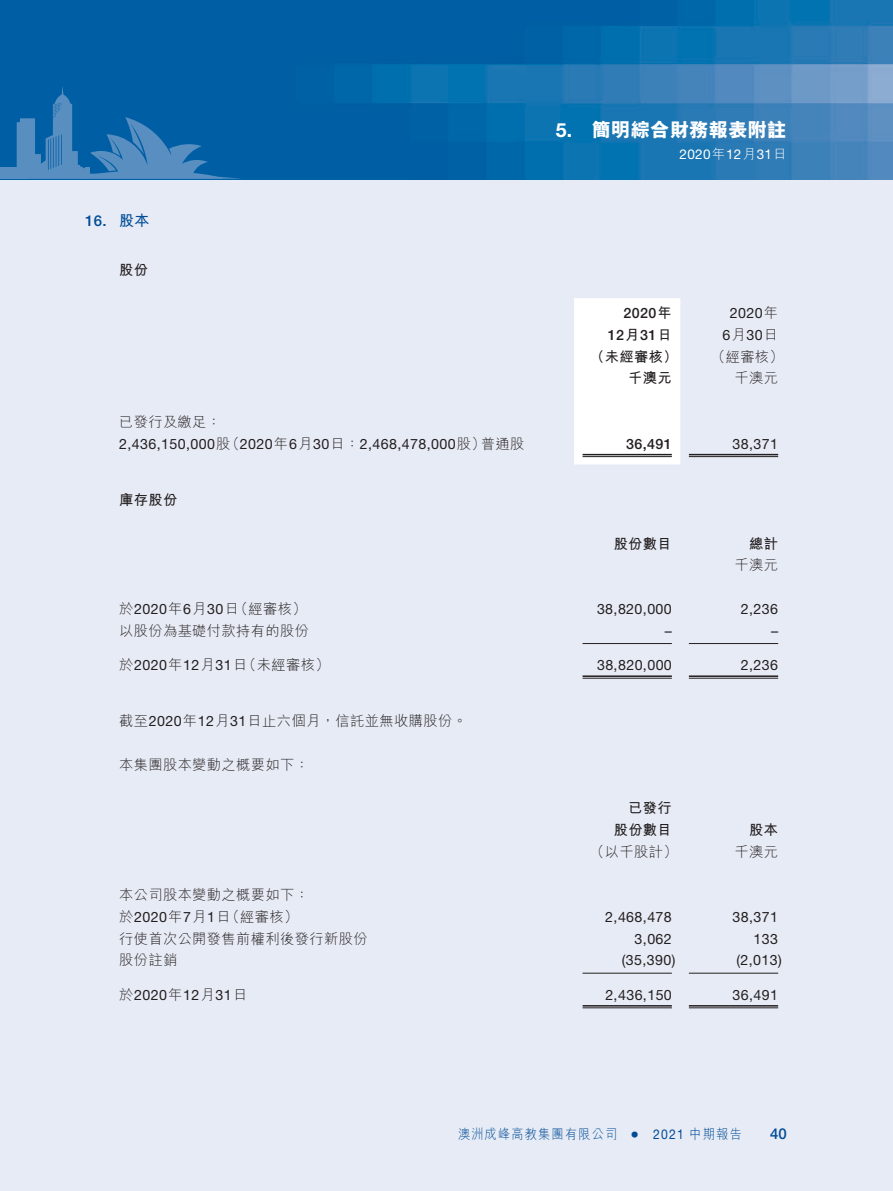
<style>
.page{position:relative;width:893px;height:1191px;background:#e7ebf5}
.page>*{position:absolute;margin:0;border:0;box-sizing:border-box;transform-origin:0 0}
.t1{font:22.5px "Times LT Std";color:#004c97}
.t2{font:800 19.5px "M Hei HK";color:#fff}
.t3{font:700 19.5px "Helvetica Neue LT Std";color:#fff}
.t4{font:500 15px "Helvetica Neue LT Std";color:#004c97}
.t5{font:700 15px "M Hei HK";color:#004c97}
.t6{font:14.25px "Helvetica Neue LT Std";letter-spacing:.03em;color:#231f20}
.t7{font:300 14.25px "M Hei HK";letter-spacing:.03em;color:#231f20}
.t8{font:700 14.25px "M Hei HK";letter-spacing:.03em;color:#231f20}
.t9{font:500 14.25px "Helvetica Neue LT Std";letter-spacing:.03em;color:#231f20}
.t10{font:300 13.5px "M Hei HK";letter-spacing:.1em;color:#004c97;scale:.9 1}
.t11{font:13.5px "Helvetica Neue LT Std";letter-spacing:.03em;color:#fff}
.t12{font:13.5px "Helvetica Neue LT Std";color:#004c97;scale:.9 1}
.s1{font-family:"M Hei HK";font-weight:300}
.s2{font-family:"Helvetica Neue LT Std";font-weight:400}
.s3{font-family:"M Hei HK";font-weight:700}
</style>
<div class="page">
<img style="left:0;top:0;width:893px;height:179px">
<svg style="left:0;top:86px;width:242px;height:93px;background:#1d6ead"></svg>
<div style="left:574px;top:298px;width:106px;height:166px;background:#fff"></div>
<hr style="left:583px;top:454px;width:89px;height:1px;background:#231f20">
<hr style="left:583px;top:456px;width:89px;height:1px;background:#231f20">
<hr style="left:689px;top:454px;width:89px;height:1px;background:#231f20">
<hr style="left:689px;top:456px;width:89px;height:1px;background:#231f20">
<hr style="left:583px;top:643px;width:89px;height:1px;background:#231f20">
<hr style="left:689px;top:643px;width:89px;height:1px;background:#231f20">
<hr style="left:583px;top:675px;width:89px;height:2px;background:#231f20">
<hr style="left:583px;top:678px;width:89px;height:1px;background:#231f20">
<hr style="left:689px;top:675px;width:89px;height:2px;background:#231f20">
<hr style="left:689px;top:678px;width:89px;height:1px;background:#231f20">
<hr style="left:583px;top:972px;width:89px;height:1px;background:#231f20">
<hr style="left:689px;top:972px;width:89px;height:1px;background:#231f20">
<hr style="left:583px;top:1005px;width:89px;height:1px;background:#231f20">
<hr style="left:583px;top:1007px;width:89px;height:1px;background:#231f20">
<hr style="left:689px;top:1005px;width:89px;height:1px;background:#231f20">
<hr style="left:689px;top:1007px;width:89px;height:1px;background:#231f20">
<p class="t4" style="left:85px;top:212px;width:23px">16.</p>
<p class="t5" style="left:119px;top:210px;width:32px">股本</p>
<p class="t8" style="left:119px;top:259px;width:30px">股份</p>
<p class="t7" style="left:119px;top:414px;width:104px">已發行及繳足：</p>
<p class="t6" style="left:225px;top:435px;width:262px"><span class="s1">（</span>2020<span class="s1">年</span>6<span class="s1">月</span>30<span class="s1">日：</span>2,468,478,000<span class="s1">股）</span></p>
<p class="t7" style="left:481px;top:436px;width:45px">普通股</p>
<p class="t6" style="left:119px;top:435px;width:113px">2,436,150,000<span class="s1">股</span></p>
<p class="t8" style="left:119px;top:489px;width:60px">庫存股份</p>
<p class="t7" style="left:234px;top:601px;width:74px">（經審核(</p>
<p class="t6" style="left:119px;top:600px;width:121px"><span class="s1">於</span>2020<span class="s1">年</span>6<span class="s1">月</span>30<span class="s1">日</span></p>
<p class="t7" style="left:119px;top:623px;width:192px">以股份為基礎付款持有的股份</p>
<p class="t7" style="left:242px;top:657px;width:89px">（未經審核(</p>
<p class="t6" style="left:119px;top:656px;width:130px"><span class="s1">於</span>2020<span class="s1">年</span>12<span class="s1">月</span>31<span class="s1">日</span></p>
<p class="t7" style="left:119px;top:713px;width:349px">截至<span class="s2">2020</span>年<span class="s2">12</span>月<span class="s2">31</span>日止六個月，信託並無收購股份。</p>
<p class="t7" style="left:119px;top:757px;width:192px">本集團股本變動之概要如下：</p>
<p class="t7" style="left:119px;top:887px;width:192px">本公司股本變動之概要如下：</p>
<p class="t7" style="left:226px;top:909px;width:74px">（經審核(</p>
<p class="t6" style="left:119px;top:908px;width:113px"><span class="s1">於</span>2020<span class="s1">年</span>7<span class="s1">月</span>1<span class="s1">日</span></p>
<p class="t7" style="left:119px;top:931px;width:250px">行使首次公開發售前權利後發行新股份</p>
<p class="t7" style="left:119px;top:952px;width:60px">股份註銷</p>
<p class="t6" style="left:119px;top:986px;width:130px"><span class="s1">於</span>2020<span class="s1">年</span>12<span class="s1">月</span>31<span class="s1">日</span></p>
<h2 class="t3" style="left:556px;top:117px;width:18px">5.</h2>
<h2 class="t2" style="left:592px;top:120px;width:196px">簡明綜合財務報表附註</h2>
<p class="t11" style="left:679px;top:146px;width:109px">2020<span class="s1">年</span>12<span class="s1">月</span>31<span class="s1">日</span></p>
<p class="t9" style="left:624px;top:304px;width:50px">2020<span class="s3">年</span></p>
<p class="t6" style="left:730px;top:304px;width:50px">2020<span class="s1">年</span></p>
<p class="t9" style="left:608px;top:326px;width:66px">12<span class="s3">月</span>31<span class="s3">日</span></p>
<p class="t6" style="left:722px;top:326px;width:57px">6<span class="s1">月</span>30<span class="s1">日</span></p>
<p class="t8" style="left:590px;top:346px;width:89px">（未經審核）</p>
<p class="t7" style="left:711px;top:349px;width:74px">（經審核(</p>
<p class="t8" style="left:628px;top:368px;width:45px">千澳元</p>
<p class="t7" style="left:735px;top:371px;width:45px">千澳元</p>
<p class="t9" style="left:626px;top:435px;width:47px">36,491</p>
<p class="t6" style="left:733px;top:435px;width:47px">38,371</p>
<p class="t8" style="left:614px;top:533px;width:60px">股份數目</p>
<p class="t8" style="left:749px;top:533px;width:30px">總計</p>
<p class="t6" style="left:597px;top:600px;width:76px">38,820,000</p>
<p class="t7" style="left:735px;top:558px;width:45px">千澳元</p>
<p class="t6" style="left:741px;top:600px;width:39px">2,236</p>
<p class="t6" style="left:665px;top:622px;width:9px">–</p>
<p class="t6" style="left:771px;top:622px;width:9px">–</p>
<p class="t6" style="left:597px;top:656px;width:76px">38,820,000</p>
<p class="t6" style="left:741px;top:656px;width:39px">2,236</p>
<p class="t8" style="left:628px;top:797px;width:45px">已發行</p>
<p class="t8" style="left:614px;top:819px;width:60px">股份數目</p>
<p class="t8" style="left:749px;top:819px;width:30px">股本</p>
<p class="t7" style="left:590px;top:844px;width:89px">（以千股計）</p>
<p class="t7" style="left:735px;top:844px;width:45px">千澳元</p>
<p class="t6" style="left:605px;top:908px;width:68px">2,468,478</p>
<p class="t6" style="left:733px;top:908px;width:47px">38,371</p>
<p class="t6" style="left:635px;top:930px;width:39px">3,062</p>
<p class="t6" style="left:754px;top:930px;width:26px">133</p>
<p class="t6" style="left:622px;top:951px;width:55px">)35,390(</p>
<p class="t6" style="left:736px;top:951px;width:47px">)2,013(</p>
<p class="t6" style="left:605px;top:986px;width:68px">2,436,150</p>
<p class="t6" style="left:733px;top:986px;width:47px">36,491</p>
<p class="t10" style="left:458px;top:1127px;width:178px">澳洲成峰高教集團有限公司</p>
<h1 class="t1" style="left:631px;top:1121px;width:9px">•</h1>
<p class="t12" style="left:653px;top:1126px;width:100px">2021 <span class="s1">中期報告</span></p>
<p class="t4" style="left:770px;top:1124px;width:18px">40</p>
</div>
